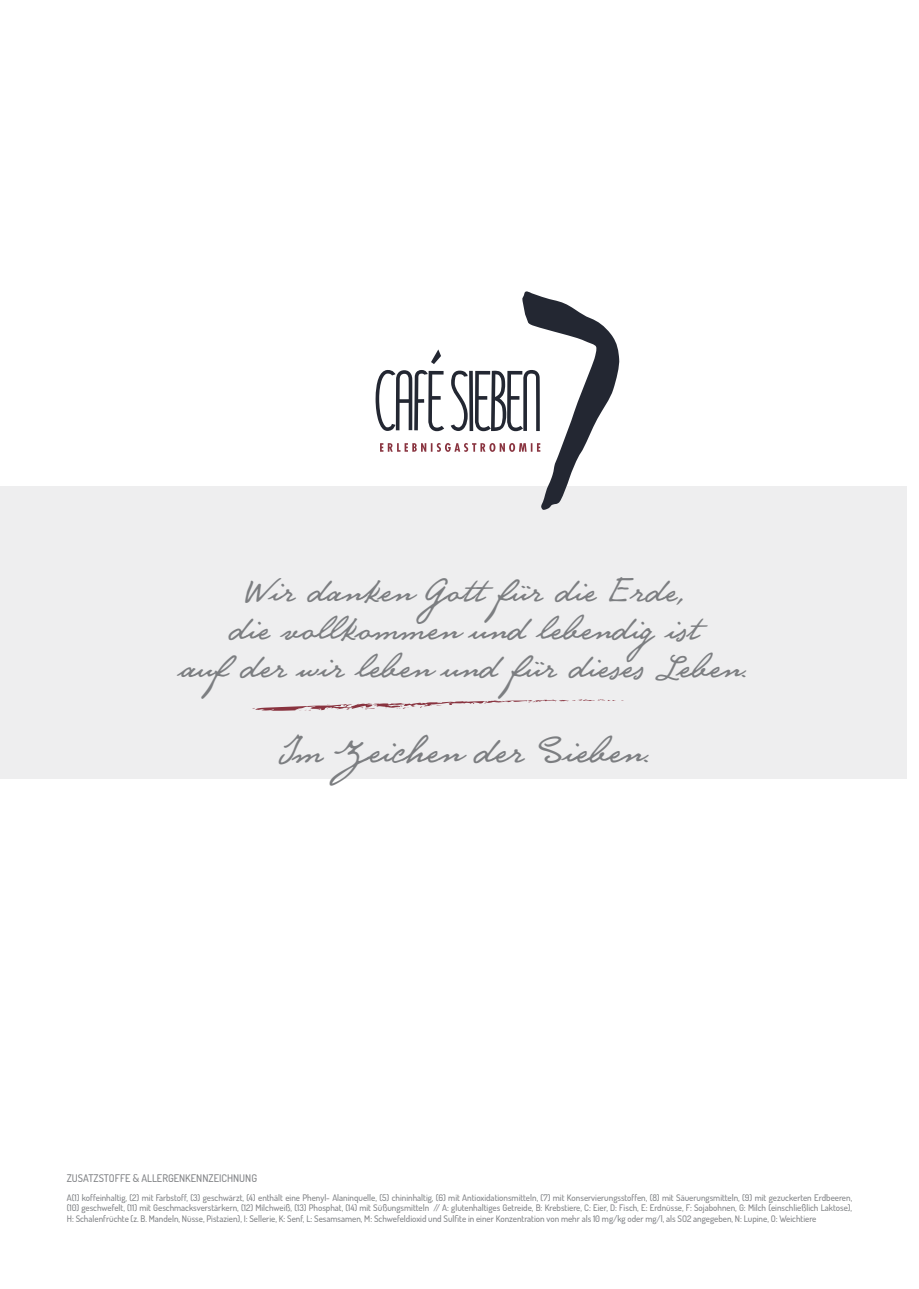
<style>
.page{position:relative;width:919px;height:1289px;background:#fff}
.page>*{position:absolute;margin:0;border:0;box-sizing:border-box;transform-origin:0 0}
.Produktbeschreibung{font:35.7px "Atatrk";color:#7c7e81}
.Produktbeschreibung-2{font:32.85px "Atatrk";color:#7c7e81}
.t1{font:500 10.5px "Dosis";color:#818386}
.t2{font:500 9px/10.8px "Dosis";color:#818386;text-align:justify}
</style>
<div class="page">
<div style="left:0;top:486px;width:906px;height:293px;background:#eeeeef"></div>
<svg style="left:375px;top:291px;width:244px;height:219px"></svg>
<svg style="left:252px;top:699px;width:372px;height:12px"></svg>
<p class="Produktbeschreibung-2" style="left:243px;top:570px;width:442px">Wir danken Gott für die Erde,</p>
<p class="Produktbeschreibung-2" style="left:229px;top:608px;width:471px">die vollkommen und lebendig ist</p>
<p class="Produktbeschreibung-2" style="left:180px;top:646px;width:569px">aufder wir leben und für dieses Leben.</p>
<p class="Produktbeschreibung" style="left:279px;top:728px;width:373px">Im Zeichen der Sieben.</p>
<p class="t1" style="left:67px;top:1171px;width:192px">ZUSATZSTOFFE &amp; ALLERGENKENNZEICHNUNG</p>
<p class="t2" style="left:67px;top:1191px;width:786px">A(1) koffeinhaltig, (2) mit Farbstoff, (3) geschwärzt, (4) enthält eine Phenyl- Alaninquelle, (5) chininhaltig, (6) mit Antioxidationsmitteln, (7) mit Konservierungsstoffen, (8) mit Säuerungsmitteln, (9) mit gezuckerten Erdbeeren, (10) geschwefelt, (11) mit Geschmacksverstärkern, (12) Milchweiß, (13) Phosphat, (14) mit Süßungsmitteln // A: glutenhaltiges Getreide, B: Krebstiere, C: Eier, D: Fisch, E: Erdnüsse, F: Sojabohnen, G: Milch (einschließlich Laktose), H: Schalenfrüchte (z. B. Mandeln, Nüsse, Pistazien), I: Sellerie, K: Senf, L: Sesamsamen, M: Schwefeldioxid und Sulfite in einer Konzentration von mehr als 10 mg/kg oder mg/l, als SO2 angegeben, N: Lupine, O: Weichtiere</p>
</div>
